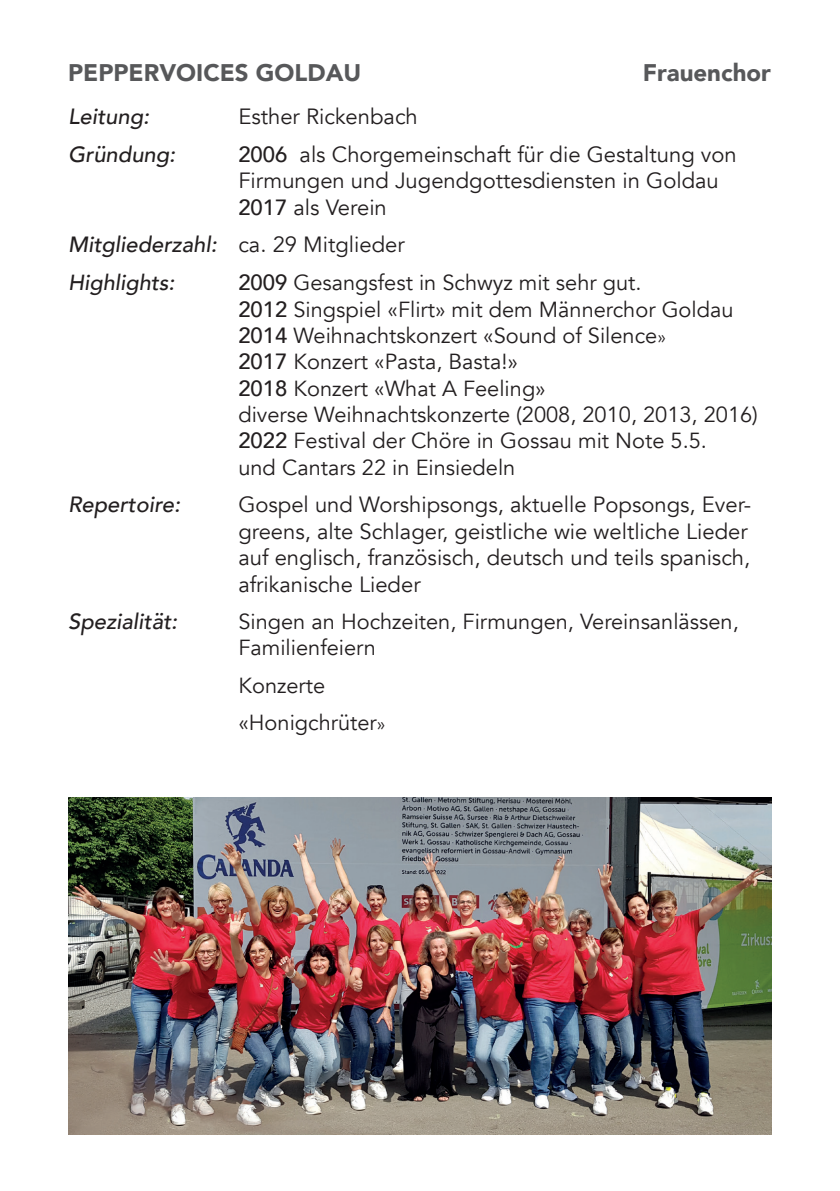
<style>
.page{position:relative;width:840px;height:1191px;background:#fff}
.page>*{position:absolute;margin:0;border:0;box-sizing:border-box;transform-origin:0 0}
.t1{font:900 24px "Avenir";color:#57585a}
.t2{font:22px/26.4px "Avenir";color:#231f20}
.t3{font:italic 500 22px "Avenir";color:#231f20}
.t4{font:21.8px/26.4px "Avenir";color:#231f20}
.t5{font:italic 500 21.8px "Avenir";color:#231f20}
.s1{font-weight:500}
.s2{font-weight:400;font-style:normal}
.s3{font-weight:500;font-size:22px}
.s4{font-size:17.8px}
</style>
<div class="page">
<img style="left:68px;top:797px;width:702px;height:337px">
<p class="t1" style="left:68px;top:52px;width:294px">PEPPERVOICES GOLDAU</p>
<p class="t1" style="left:642px;top:52px;width:129px">Frauenchor</p>
<p class="t3" style="left:68px;top:103px;width:83px">Leitung:</p>
<p class="t2" style="left:238px;top:104px;width:181px">Esther Rickenbach</p>
<p class="t3" style="left:68px;top:141px;width:109px">Gründung:</p>
<p class="t2" style="left:238px;top:141px;width:499px"><span class="s1">2006</span> als Chorgemeinschaft für die Gestaltung von<br>Firmungen und Jugendgottesdiensten in Goldau<br><span class="s1">2017</span> als Verein</p>
<p class="t3" style="left:68px;top:232px;width:338px">Mitgliederzahl: <span class="s2">ca. 29 Mitglieder</span></p>
<p class="t5" style="left:68px;top:270px;width:108px">Highlights:</p>
<p class="t4" style="left:238px;top:270px;width:520px"><span class="s3">2009</span> Gesangsfest in Schwyz mit sehr gut.<br><span class="s3">2012</span> Singspiel «Flirt» mit dem Männerchor Goldau <span class="s3">2014</span> Weihnachtskonzert «Sound of Silence<span class="s4">»<br></span><span class="s3">2017</span> Konzert «Pasta, Basta!»<br><span class="s3">2018</span> Konzert «What A Feeling»<br>diverse Weihnachtskonzerte (2008, 2010, 2013, 2016)<br><span class="s3">2022</span> Festival der Chöre in Gossau mit Note 5.5.<br>und Cantars 22 in Einsiedeln</p>
<p class="t3" style="left:68px;top:491px;width:114px">Repertoire:</p>
<p class="t2" style="left:238px;top:492px;width:514px">Gospel und Worshipsongs, aktuelle Popsongs, Ever&shy;greens, alte Schlager, geistliche wie weltliche Lieder auf englisch, französisch, deutsch und teils spanisch, afrikanische Lieder</p>
<p class="t3" style="left:68px;top:608px;width:111px">Spezialität:</p>
<p class="t4" style="left:238px;top:609px;width:501px">Singen an Hochzeiten, Firmungen, Vereinsanlässen,<br>Familienfeiern</p>
<p class="t4" style="left:238px;top:667px;width:148px;line-height:37.4px">Konzerte «Honigchrüter<span class="s4">»</span></p>
</div>
